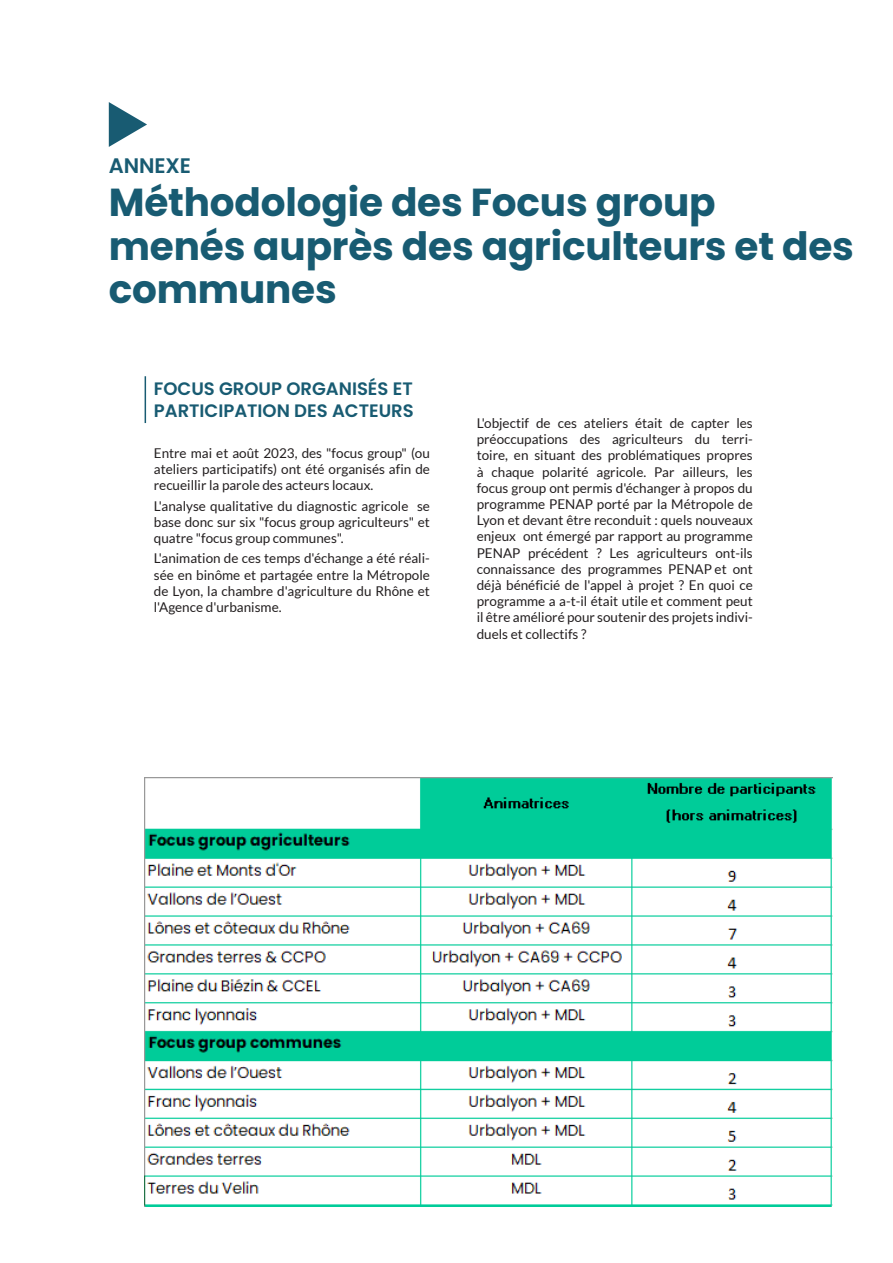
<style>
.page{position:relative;width:893px;height:1263px;background:#fff}
.page>*{position:absolute;margin:0;border:0;box-sizing:border-box;transform-origin:0 0}
.t1{font:700 39px/43.5px "Poppins";letter-spacing:-.005em;color:#185b72}
.t2{font:600 21px "Poppins";letter-spacing:-.005em;color:#185b72}
.Intertitre{font:600 18px/21.6px "Poppins";color:#185b72}
.TEXTE{font:13.5px/16.2px "Lato";color:#231f20;text-align:justify}
</style>
<div class="page">
<svg style="left:109px;top:102px;width:38px;height:45px"></svg>
<hr style="left:145px;top:376px;width:1px;height:47px;background:#185b72">
<img style="left:145px;top:778px;width:688px;height:428px">
<p class="t2" style="left:109px;top:153px;width:84px">ANNEXE</p>
<p class="t1" style="left:109px;top:181px;width:747px">Méthodologie des Focus group menés auprès des agriculteurs et des communes</p>
<p class="Intertitre" style="left:154px;top:378px;width:261px">FOCUS GROUP ORGANISÉS ET<br>PARTICIPATION DES ACTEURS</p>
<p class="TEXTE" style="left:154px;top:445px;width:278px">Entre mai et août 2023, des "focus group" (ou ateliers participatifs) ont été organisés afin de recueillir la parole des acteurs locaux.</p>
<p class="TEXTE" style="left:154px;top:497px;width:278px">L'analyse qualitative du diagnostic agricole se base donc sur six "focus group agriculteurs" et quatre "focus group communes".</p>
<p class="TEXTE" style="left:154px;top:550px;width:278px">L'animation de ces temps d'échange a été réali&shy;sée en binôme et partagée entre la Métropole de Lyon, la chambre d'agriculture du Rhône et l'Agence d'urbanisme.</p>
<p class="TEXTE" style="left:477px;top:415px;width:278px">L'objectif de ces ateliers était de capter les préoccupations des agriculteurs du terri&shy;toire, en situant des problématiques propres à chaque polarité agricole. Par ailleurs, les focus group ont permis d'échanger à propos du programme PENAP porté par la Métropole de Lyon et devant être reconduit : quels nouveaux enjeux ont émergé par rapport au programme PENAP précédent ? Les agriculteurs ont-ils connaissance des programmes PENAP et ont déjà bénéficié de l'appel à projet ? En quoi ce programme a a-t-il était utile et comment peut il être amélioré pour soutenir des projets indivi&shy;duels et collectifs ?</p>
</div>
